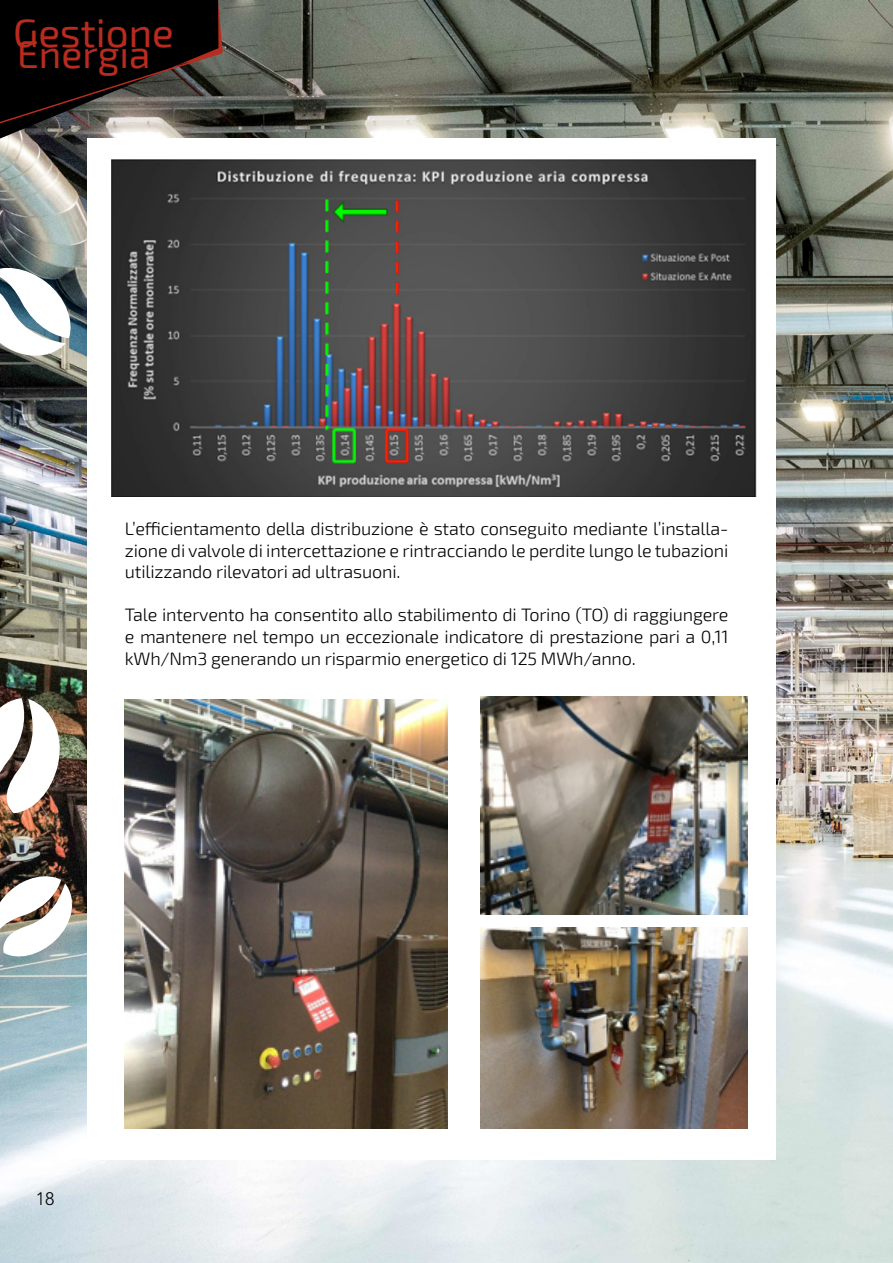
<style>
.page{position:relative;width:893px;height:1263px;background:#fff}
.page>*{position:absolute;margin:0;border:0;box-sizing:border-box;transform-origin:0 0}
.t1{font:40.35px "Exo 2";color:#b92b1e}
.t2{font:38.85px "Exo 2";color:#b92b1e}
.t3{font:300 18px/21.6px "Exo 2";letter-spacing:-.01em;color:#000;text-align:justify}
.t4{font:300 18px "Avenir LT Std";color:#000}
</style>
<div class="page">
<img style="left:0;top:0;width:893px;height:1263px">
<div style="left:87px;top:139px;width:689px;height:1021px;background:#fff"></div>
<svg style="left:0;top:0;width:224px;height:139px;background:#252220"></svg>
<img style="left:480px;top:697px;width:267px;height:217px">
<img style="left:125px;top:700px;width:322px;height:429px">
<img style="left:480px;top:928px;width:267px;height:201px">
<img style="left:111px;top:160px;width:646px;height:336px">
<img style="left:0;top:698px;width:65px;height:115px">
<img style="left:0;top:264px;width:75px;height:96px">
<img style="left:0;top:872px;width:77px;height:88px">
<h1 class="t1" style="left:13px;top:6px;width:162px">Gestione</h1>
<h2 class="t2" style="left:17px;top:30px;width:135px">Energia</h2>
<p class="t3" style="left:125px;top:517px;width:605px">L’efficientamento della distribuzione è stato conseguito mediante l’installa&shy;zione di valvole di intercettazione e rintracciando le perdite lungo le tubazioni utilizzando rilevatori ad ultrasuoni.</p>
<p class="t3" style="left:125px;top:603px;width:605px">Tale intervento ha consentito allo stabilimento di Torino (TO) di raggiungere e mantenere nel tempo un eccezionale indicatore di prestazione pari a 0,11 kWh/Nm3 generando un risparmio energetico di 125 MWh/anno.</p>
<p class="t4" style="left:36px;top:1188px;width:20px">18</p>
</div>
